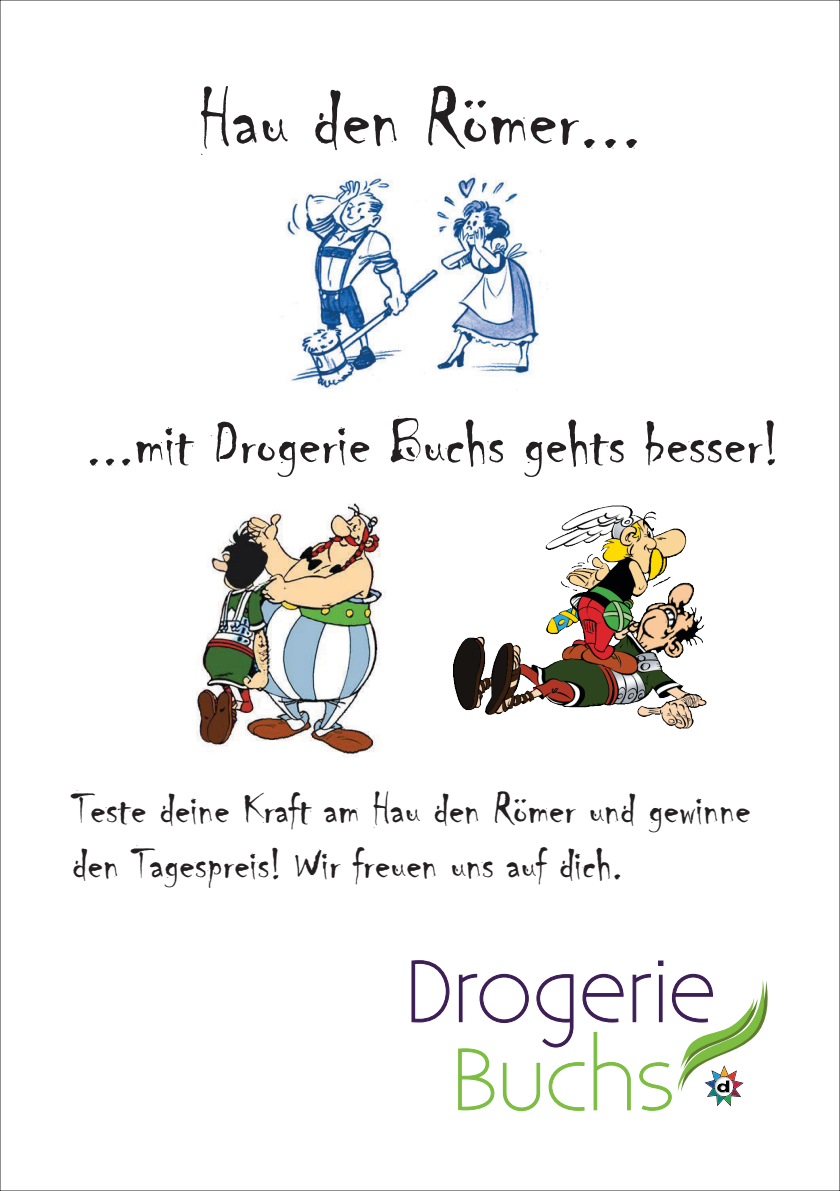
<style>
.page{position:relative;width:840px;height:1191px;background:#fff}
.page>*{position:absolute;margin:0;border:0;box-sizing:border-box;transform-origin:0 0}
.t1{font:86px "Chiller";color:#231f20}
.t2{font:66px "Chiller";color:#231f20}
.t3{font:46px/55.2px "Chiller";color:#231f20}
</style>
<div class="page">
<svg style="left:411px;top:960px;width:39px;height:63px"></svg>
<svg style="left:658px;top:960px;width:5px;height:6px"></svg>
<svg style="left:458px;top:973px;width:310px;height:138px"></svg>
<img style="left:453px;top:505px;width:254px;height:224px">
<img style="left:196px;top:503px;width:189px;height:254px">
<img style="left:281px;top:174px;width:267px;height:215px">
<p class="t1" style="left:198px;top:72px;width:445px">Hau den Römer...</p>
<p class="t2" style="left:86px;top:407px;width:694px">...mit Drogerie Buchs gehts besser!</p>
<p class="t3" style="left:72px;top:783px;width:680px">Teste deine Kraft am Hau den Römer und gewinne den Tagespreis! Wir freuen uns auf dich.</p>
</div>
